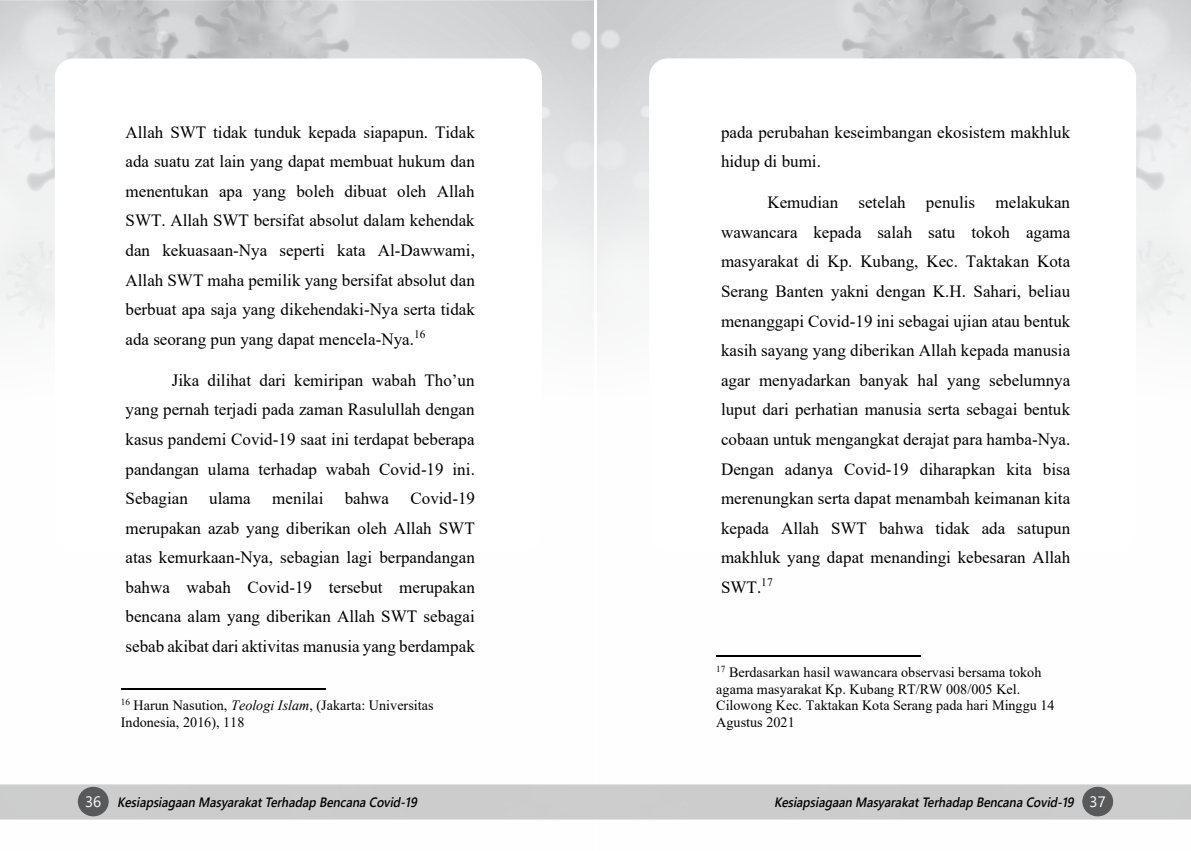
<style>
.page{position:relative;width:1191px;height:851px;background:#fff}
.page>*{position:absolute;margin:0;border:0;box-sizing:border-box;transform-origin:0 0}
.t1{font:17.1px/29.5px "Times New Roman";color:#000;text-align:justify}
.t2{font:14.25px/16.5px "Times New Roman";color:#000}
.t3{font:italic 600 13.5px "Segoe UI";color:#000;scale:.9 1}
.s1{font-style:italic}
.s2{font-weight:400;font-style:normal;font-size:15px;color:#fff}
</style>
<div class="page">
<img style="left:0;top:0;width:594px;height:820px">
<div style="left:56px;top:59px;width:485px;height:493px;background:#fff;border-radius:18px"></div>
<div style="left:55px;top:58px;width:487px;height:495px;border:2px solid #fff;border-radius:18px"></div>
<img style="left:597px;top:0;width:594px;height:820px">
<div style="left:650px;top:59px;width:485px;height:493px;background:#fff;border-radius:18px"></div>
<div style="left:649px;top:58px;width:487px;height:495px;border:2px solid #fff;border-radius:18px"></div>
<hr style="left:121px;top:688px;width:204px;height:1px;background:#000">
<hr style="left:716px;top:655px;width:204px;height:1px;background:#000">
<p class="t1" style="left:126px;top:116px;width:351px">Allah SWT tidak tunduk kepada siapapun. Tidak ada suatu zat lain yang dapat membuat hukum dan menentukan apa yang boleh dibuat oleh Allah SWT. Allah SWT bersifat absolut dalam kehendak dan kekuasaan-Nya seperti kata Al-Dawwami, Allah SWT maha pemilik yang bersifat absolut dan berbuat apa saja yang dikehendaki-Nya serta tidak ada seorang pun yang dapat mencela-Nya.<sup>16</sup></p>
<p class="t1" style="left:126px;top:364px;width:351px;text-indent:46px">Jika dilihat dari kemiripan wabah Tho’un yang pernah terjadi pada zaman Rasulullah dengan kasus pandemi Covid-19 saat ini terdapat beberapa pandangan ulama terhadap wabah Covid-19 ini.<br>Sebagian ulama</p>
<p class="t1" style="left:126px;top:483px;width:351px;text-indent:147px">menilai bahwa Covid-19 merupakan azab yang diberikan oleh Allah SWT atas kemurkaan-Nya, sebagian lagi berpandangan bahwa wabah Covid-19 tersebut merupakan bencana alam yang diberikan Allah SWT sebagai sebab akibat dari aktivitas manusia yang berdampak</p>
<p class="t2" style="left:121px;top:696px;width:314px"><sup>16</sup> Harun Nasution, <span class="s1">Teologi Islam</span>, (Jakarta: Universitas<br>Indonesia, 2016), 118</p>
<p class="t1" style="left:721px;top:116px;width:351px">pada perubahan keseimbangan ekosistem makhluk hidup di bumi.</p>
<p class="t1" style="left:721px;top:187px;width:351px;text-indent:46px">Kemudian setelah penulis melakukan wawancara kepada salah satu tokoh agama masyarakat di Kp. Kubang, Kec. Taktakan Kota Serang Banten yakni dengan K.H. Sahari, beliau menanggapi Covid-19 ini sebagai ujian atau bentuk kasih sayang yang diberikan Allah kepada manusia agar menyadarkan banyak hal yang sebelumnya luput dari perhatian manusia serta sebagai bentuk cobaan untuk mengangkat derajat para hamba-Nya.<br>Dengan adanya Covid-19 diharapkan kita bisa merenungkan serta dapat menambah keimanan kita kepada Allah SWT bahwa tidak ada satupun makhluk yang dapat menandingi kebesaran Allah SWT.<sup>17</sup></p>
<p class="t2" style="left:716px;top:663px;width:340px"><sup>17</sup> Berdasarkan hasil wawancara observasi bersama tokoh agama masyarakat Kp. Kubang RT/RW 008/005 Kel.<br>Cilowong Kec. Taktakan Kota Serang pada hari Minggu 14<br>Agustus 2021</p>
<p class="t3" style="left:85px;top:788px;width:374px"><span class="s2">3 6</span> KesiapsiagaanMasyarakatTerhadapBencanaCovid-19</p>
<p class="t3" style="left:774px;top:788px;width:370px">KesiapsiagaanMasyarakatTerhadapBencanaCovid-19 <span class="s2">3 7</span></p>
</div>
